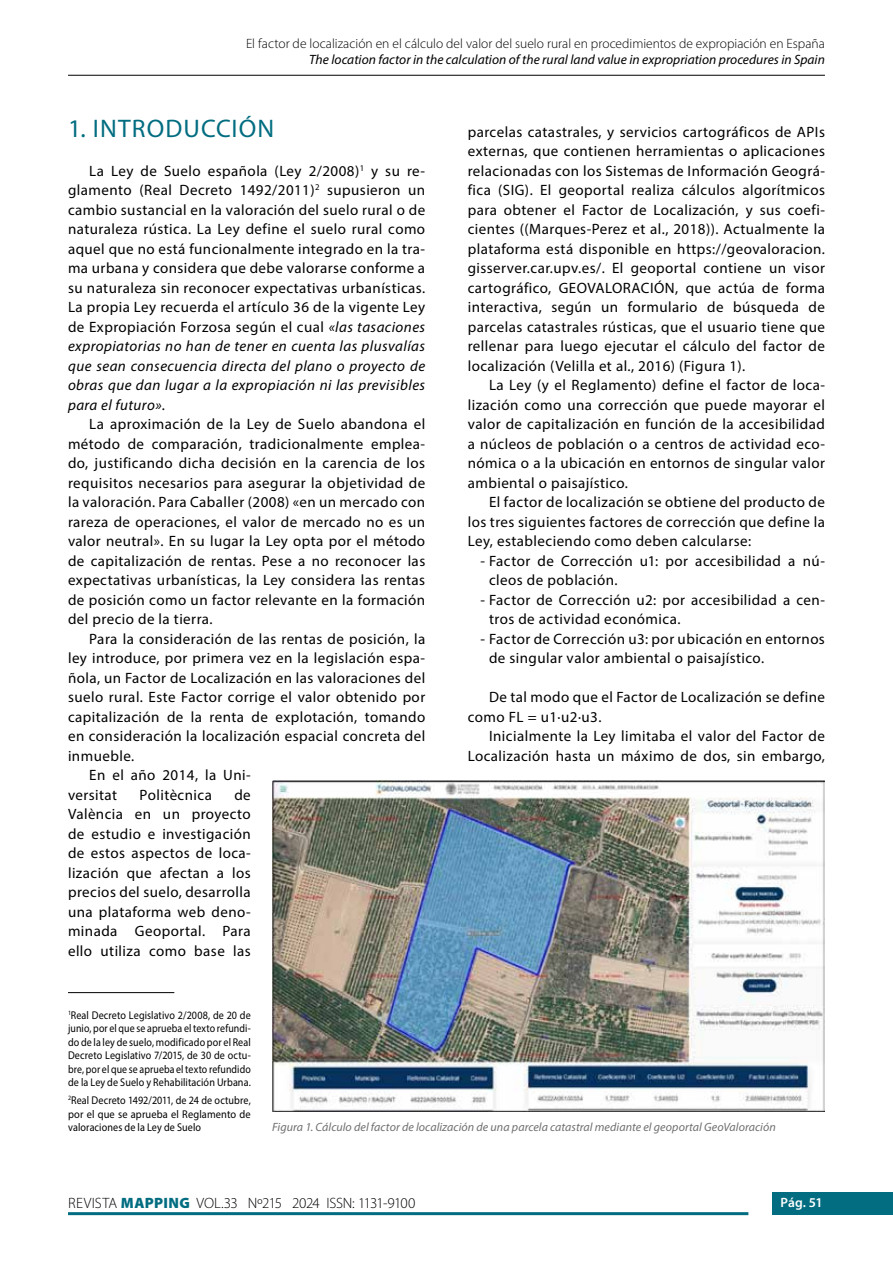
<style>
.page{position:relative;width:893px;height:1263px;background:#fff}
.page>*{position:absolute;margin:0;border:0;box-sizing:border-box;transform-origin:0 0}
.t1{font:25.5px "Myriad Pro";letter-spacing:.045em;color:#026d81}
.t2{font:15px/19.5px "Myriad Pro";letter-spacing:.03em;color:#000}
.t3{font:italic 15px "Myriad Pro";letter-spacing:.03em;color:#000}
.t4{font:300 15px "Myriad Pro";letter-spacing:-.02em;color:#000}
.t5{font:300 13.5px/16.2px "Myriad Pro";color:#000;text-align:right}
.t6{font:600 13.5px "Myriad Pro";color:#fff}
.t7{font:italic 12px "Myriad Pro";letter-spacing:.005em;color:#706f6f}
.t8{font:11.25px/13.5px "Myriad Pro";letter-spacing:.015em;color:#000;text-align:justify;scale:.9 1}
.s1{font-weight:400;font-style:italic}
.s2{font-style:italic}
.s3{font-style:normal}
.s4{font-weight:900;color:#026d81}
</style>
<div class="page">
<div style="left:772px;top:1193px;width:121px;height:22px;background:#026d81"></div>
<hr style="left:68px;top:1212px;width:680px;height:3px;background:#026d81">
<hr style="left:68px;top:992px;width:106px;height:1px;background:#000">
<hr style="left:68px;top:75px;width:757px;height:1px;background:#000">
<img style="left:272px;top:780px;width:553px;height:332px">
<p class="t5" style="left:246px;top:36px;width:580px">El factor de localización en el cálculo del valor del suelo rural en procedimientos de expropiación en España<br><span class="s1">The location factor in the calculation of the rural land value in expropriation procedures in Spain</span></p>
<p class="t1" style="left:68px;top:112px;width:208px">1. INTRODUCCIÓN</p>
<p class="t2" style="left:89px;top:160px;width:337px">La Ley de Suelo española (Ley 2/2008)<sup>1</sup> y su re-</p>
<p class="t2" style="left:68px;top:180px;width:359px">glamento (Real Decreto 1492/2011)<sup>2</sup> supusieron un</p>
<p class="t2" style="left:68px;top:199px;width:359px">cambio sustancial en la valoración del suelo rural o de</p>
<p class="t2" style="left:68px;top:219px;width:359px">naturaleza rústica. La Ley define el suelo rural como</p>
<p class="t2" style="left:68px;top:238px;width:359px">aquel que no está funcionalmente integrado en la tra-</p>
<p class="t2" style="left:68px;top:258px;width:359px">ma urbana y considera que debe valorarse conforme a</p>
<p class="t2" style="left:68px;top:277px;width:359px">su naturaleza sin reconocer expectativas urbanísticas.</p>
<p class="t2" style="left:68px;top:297px;width:359px">La propia Ley recuerda el artículo 36 de la vigente Ley</p>
<p class="t2" style="left:68px;top:316px;width:359px">de Expropiación Forzosa según el cual <span class="s2">«las tasaciones</span></p>
<p class="t3" style="left:68px;top:337px;width:359px">expropiatorias no han de tener en cuenta las plusvalías</p>
<p class="t3" style="left:68px;top:356px;width:359px">que sean consecuencia directa del plano o proyecto de</p>
<p class="t3" style="left:68px;top:376px;width:359px">obras que dan lugar a la expropiación ni las previsibles</p>
<p class="t3" style="left:68px;top:395px;width:98px">para el futuro»<span class="s3">.</span></p>
<p class="t2" style="left:89px;top:414px;width:337px">La aproximación de la Ley de Suelo abandona el</p>
<p class="t2" style="left:68px;top:433px;width:359px">método de comparación, tradicionalmente emplea-</p>
<p class="t2" style="left:68px;top:453px;width:359px">do, justificando dicha decisión en la carencia de los</p>
<p class="t2" style="left:68px;top:472px;width:359px">requisitos necesarios para asegurar la objetividad de</p>
<p class="t2" style="left:68px;top:492px;width:359px">la valoración. Para Caballer (2008) «en un mercado con</p>
<p class="t2" style="left:68px;top:511px;width:359px">rareza de operaciones, el valor de mercado no es un</p>
<p class="t2" style="left:68px;top:531px;width:359px">valor neutral». En su lugar la Ley opta por el método</p>
<p class="t2" style="left:68px;top:550px;width:359px">de capitalización de rentas. Pese a no reconocer las</p>
<p class="t2" style="left:68px;top:570px;width:359px">expectativas urbanísticas, la Ley considera las rentas</p>
<p class="t2" style="left:68px;top:589px;width:359px">de posición como un factor relevante en la formación</p>
<p class="t2" style="left:68px;top:609px;width:146px">del precio de la tierra.</p>
<p class="t2" style="left:89px;top:628px;width:337px">Para la consideración de las rentas de posición, la</p>
<p class="t2" style="left:68px;top:648px;width:359px">ley introduce, por primera vez en la legislación espa-</p>
<p class="t2" style="left:68px;top:667px;width:359px">ñola, un Factor de Localización en las valoraciones del</p>
<p class="t2" style="left:68px;top:687px;width:359px">suelo rural. Este Factor corrige el valor obtenido por</p>
<p class="t2" style="left:68px;top:706px;width:359px">capitalización de la renta de explotación, tomando</p>
<p class="t2" style="left:68px;top:726px;width:359px">en consideración la localización espacial concreta del</p>
<p class="t2" style="left:68px;top:745px;width:68px">inmueble.</p>
<p class="t2" style="left:89px;top:765px;width:163px">En el año 2014, la Uni-</p>
<p class="t2" style="left:68px;top:784px;width:51px">versitat</p>
<p class="t2" style="left:140px;top:784px;width:74px">Politècnica</p>
<p class="t2" style="left:68px;top:784px;width:184px;text-align:justify;text-indent:166px">de València en un proyecto de estudio e investigación de estos aspectos de loca&shy;lización que afectan a los precios del suelo, desarrolla una plataforma web deno&shy;minada Geoportal. Para ello utiliza como base las</p>
<p class="t2" style="left:468px;top:121px;width:359px">parcelas catastrales, y servicios cartográficos de APIs</p>
<p class="t2" style="left:468px;top:141px;width:359px">externas, que contienen herramientas o aplicaciones</p>
<p class="t2" style="left:468px;top:160px;width:359px">relacionadas con los Sistemas de Información Geográ-</p>
<p class="t2" style="left:468px;top:180px;width:359px">fica (SIG). El geoportal realiza cálculos algorítmicos</p>
<p class="t2" style="left:468px;top:199px;width:359px">para obtener el Factor de Localización, y sus coefi-</p>
<p class="t2" style="left:468px;top:219px;width:359px">cientes ((Marques-Perez et al., 2018)). Actualmente la</p>
<p class="t2" style="left:468px;top:238px;width:359px">plataforma está disponible en https://geovaloracion.</p>
<p class="t2" style="left:468px;top:258px;width:359px">gisserver.car.upv.es/. El geoportal contiene un visor</p>
<p class="t2" style="left:468px;top:277px;width:359px">cartográfico, GEOVALORACIÓN, que actúa de forma</p>
<p class="t2" style="left:468px;top:297px;width:359px">interactiva, según un formulario de búsqueda de</p>
<p class="t2" style="left:468px;top:316px;width:359px">parcelas catastrales rústicas, que el usuario tiene que</p>
<p class="t2" style="left:468px;top:336px;width:359px">rellenar para luego ejecutar el cálculo del factor de</p>
<p class="t2" style="left:468px;top:355px;width:279px">localización (Velilla et al., 2016) (Figura 1).</p>
<p class="t2" style="left:489px;top:375px;width:337px">La Ley (y el Reglamento) define el factor de loca-</p>
<p class="t2" style="left:468px;top:394px;width:359px">lización como una corrección que puede mayorar el</p>
<p class="t2" style="left:468px;top:414px;width:359px">valor de capitalización en función de la accesibilidad</p>
<p class="t2" style="left:468px;top:433px;width:359px">a núcleos de población o a centros de actividad eco-</p>
<p class="t2" style="left:468px;top:453px;width:359px">nómica o a la ubicación en entornos de singular valor</p>
<p class="t2" style="left:468px;top:472px;width:162px">ambiental o paisajístico.</p>
<p class="t2" style="left:489px;top:492px;width:337px">El factor de localización se obtiene del producto de</p>
<p class="t2" style="left:468px;top:511px;width:359px">los tres siguientes factores de corrección que define la</p>
<p class="t2" style="left:468px;top:531px;width:285px">Ley, estableciendo como deben calcularse:</p>
<p class="t2" style="left:489px;top:550px;width:337px;text-indent:-9px">- Factor de Corrección u1: por accesibilidad a nú&shy;cleos de población.</p>
<p class="t2" style="left:489px;top:589px;width:337px;text-indent:-9px">- Factor de Corrección u2: por accesibilidad a cen&shy;tros de actividad económica.</p>
<p class="t2" style="left:489px;top:628px;width:337px;text-indent:-9px">- Factor de Corrección u3: por ubicación en entornos de singular valor ambiental o paisajístico.</p>
<p class="t2" style="left:489px;top:687px;width:337px">De tal modo que el Factor de Localización se define</p>
<p class="t2" style="left:468px;top:706px;width:135px">como FL = u1·u2·u3.</p>
<p class="t2" style="left:489px;top:726px;width:337px">Inicialmente la Ley limitaba el valor del Factor de</p>
<p class="t2" style="left:468px;top:745px;width:359px">Localización hasta un máximo de dos, sin embargo,</p>
<p class="t8" style="left:68px;top:1008px;width:205px"><sup>1</sup>Real Decreto Legislativo 2/2008, de 20 de junio, por el que se aprueba el texto refundi&shy;do de la ley de suelo, modificado por el Real Decreto Legislativo 7/2015, de 30 de octu&shy;bre, por el que se aprueba el texto refundido de la Ley de Suelo y Rehabilitación Urbana.</p>
<p class="t8" style="left:68px;top:1093px;width:205px"><sup>2</sup>Real Decreto 1492/2011, de 24 de octubre, por el que se aprueba el Reglamento de valoraciones de la Ley de Suelo</p>
<p class="t7" style="left:272px;top:1120px;width:505px">Figura 1. Cálculo del factor de localización de una parcela catastral mediante el geoportal GeoValoración</p>
<p class="t4" style="left:68px;top:1194px;width:349px">REVISTA <span class="s4">MAPPING</span> VOL.33 Nº215 2024 ISSN: 1131-9100</p>
<p class="t6" style="left:781px;top:1194px;width:44px">Pág. 51</p>
</div>
